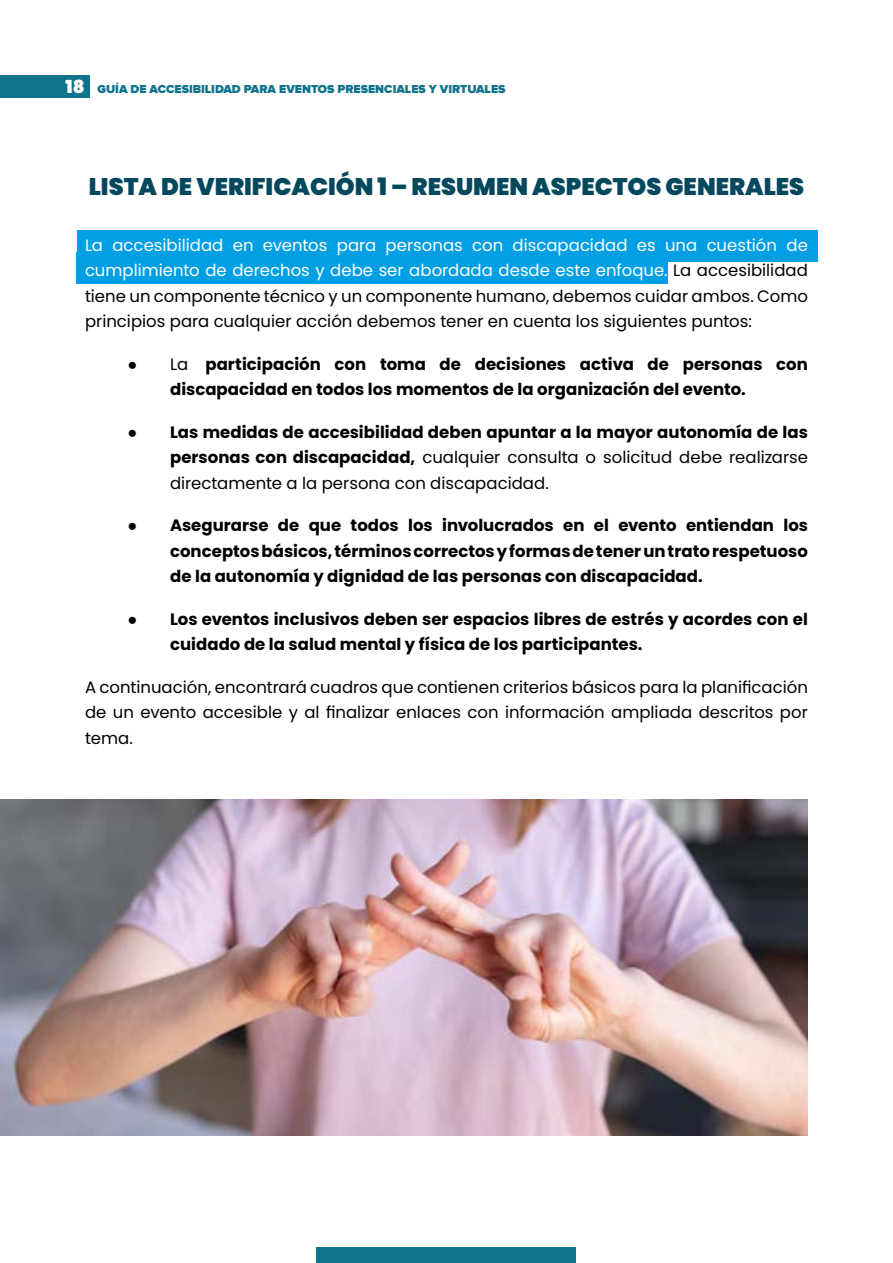
<style>
.page{position:relative;width:893px;height:1263px;background:#fff}
.page>*{position:absolute;margin:0;border:0;box-sizing:border-box;transform-origin:0 0}
.t1{font:900 24px "Poppins";color:#04485e}
.t2{font:700 16.5px/25.5px "Poppins";color:#000}
.t3{font:16.5px/25.5px "Poppins";color:#000;text-align:justify}
.t4{font:900 12px "Proxima Nova";color:#10748c}
.s1{font-family:"Poppins";font-size:18px;color:#fff}
.s2{color:#fff}
.s3{font-family:"Arial"}
.s4{font-weight:400}
</style>
<div class="page">
<div style="left:0;top:75px;width:89px;height:23px;background:#10748c"></div>
<div style="left:317px;top:1247px;width:259px;height:16px;background:#10748c"></div>
<div style="left:77px;top:230px;width:740px;height:31px;background:#009fe3"></div>
<div style="left:77px;top:252px;width:591px;height:32px;background:#009fe3"></div>
<img style="left:0;top:799px;width:808px;height:336px">
<p class="t4" style="left:66px;top:82px;width:441px"><span class="s1">18</span> GUÍA DE ACCESIBILIDAD PARA EVENTOS PRESENCIALES Y VIRTUALES</p>
<h1 class="t1" style="left:89px;top:173px;width:717px">LISTA DE VERIFICACIÓN 1 – RESUMEN ASPECTOS GENERALES</h1>
<p class="t3" style="left:85px;top:232px;width:724px"><span class="s2">La accesibilidad en eventos para personas con discapacidad es una cuestión de cumplimiento de derechos y debe ser abordada desde este enfoque.</span> La accesibilidad tiene un componente técnico y un componente humano, debemos cuidar ambos. Como principios para cualquier acción debemos tener en cuenta los siguientes puntos:</p>
<p class="t2" style="left:170px;top:351px;width:639px;text-indent:-43px"><span class="s3">●</span> <span class="s4">La</span> participación con toma de decisiones activa de personas con discapacidad en todos los momentos de la organización del evento.</p>
<p class="t2" style="left:170px;top:419px;width:639px;text-align:justify;text-indent:-43px"><span class="s3">●</span> Las medidas de accesibilidad deben apuntar a la mayor autonomía de las personas con discapacidad, <span class="s4">cualquier consulta o solicitud debe realizarse directamente a la persona con discapacidad.</span></p>
<p class="t2" style="left:170px;top:513px;width:639px;text-align:justify;text-indent:-43px"><span class="s3">●</span> Asegurarse de que todos los involucrados en el evento entiendan los conceptos básicos, términos correctos y formas de tener un trato respetuoso de la autonomía y dignidad de las personas con discapacidad.</p>
<p class="t2" style="left:170px;top:606px;width:639px;text-indent:-43px"><span class="s3">●</span> Los eventos inclusivos deben ser espacios libres de estrés y acordes con el cuidado de la salud mental y física de los participantes.</p>
<p class="t3" style="left:85px;top:674px;width:724px">A continuación, encontrará cuadros que contienen criterios básicos para la planificación de un evento accesible y al finalizar enlaces con información ampliada descritos por tema.</p>
</div>
